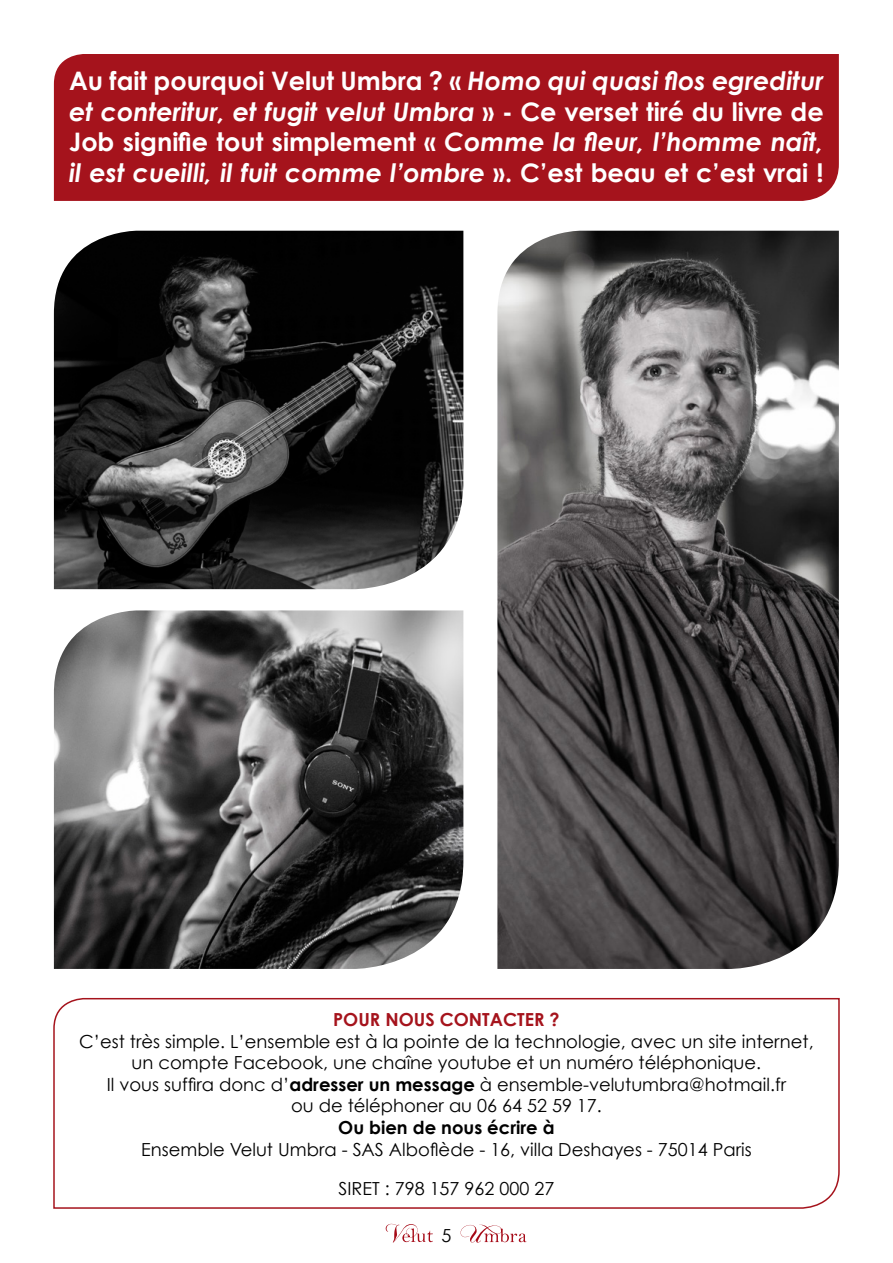
<style>
.page{position:relative;width:893px;height:1263px;background:#fff}
.page>*{position:absolute;margin:0;border:0;box-sizing:border-box;transform-origin:0 0}
.t1{font:italic 700 25.5px/30.6px "Century Gothic";color:#fff;text-align:justify}
.t2{font:18px/21.6px "Century Gothic";color:#000;text-align:center}
.t3{font:700 18px "Century Gothic";color:#000}
.t4{font:700 18px "Century Gothic";color:#a5131c}
.s1{font-style:normal}
.s2{font-weight:700}
</style>
<div class="page">
<svg style="left:460px;top:1225px;width:66px;height:17px"></svg>
<svg style="left:386px;top:1224px;width:47px;height:18px"></svg>
<div style="left:54px;top:54px;width:785px;height:147px;background:#a5131c"></div>
<svg style="left:53px;top:997px;width:787px;height:212px"></svg>
<img style="left:54px;top:231px;width:409px;height:358px">
<img style="left:54px;top:610px;width:409px;height:359px">
<img style="left:497px;top:231px;width:342px;height:738px">
<p class="t1" style="left:69px;top:65px;width:756px"><span class="s1">Au fait pourquoi Velut Umbra ? «</span> Homo qui quasi flos egreditur et conteritur, et fugit velut Umbra <span class="s1">» - Ce verset tiré du livre de Job signifie tout simplement «</span> Comme la fleur, l’homme naît, il est cueilli, il fuit comme l’ombre <span class="s1">». C’est beau et c’est vrai !</span></p>
<p class="t4" style="left:333px;top:1008px;width:228px">POUR NOUS CONTACTER ?</p>
<p class="t2" style="left:79px;top:1030px;width:736px">C’est très simple. L’ensemble est à la pointe de la technologie, avec un site internet, un compte Facebook, une chaîne youtube et un numéro téléphonique.<br>Il vous suffira donc d’<span class="s2">adresser un message</span> à ensemble-velutumbra@hotmail.fr<br>ou de téléphoner au 06 64 52 59 17.</p>
<p class="t3" style="left:338px;top:1116px;width:218px">Ou bien de nous écrire à</p>
<p class="t2" style="left:141px;top:1138px;width:612px">Ensemble Velut Umbra - SAS Alboflède - 16, villa Deshayes - 75014 Paris</p>
<p class="t2" style="left:339px;top:1178px;width:217px">SIRET : 798 157 962 000 27</p>
<p class="t2" style="left:441px;top:1224px;width:11px">5</p>
</div>
